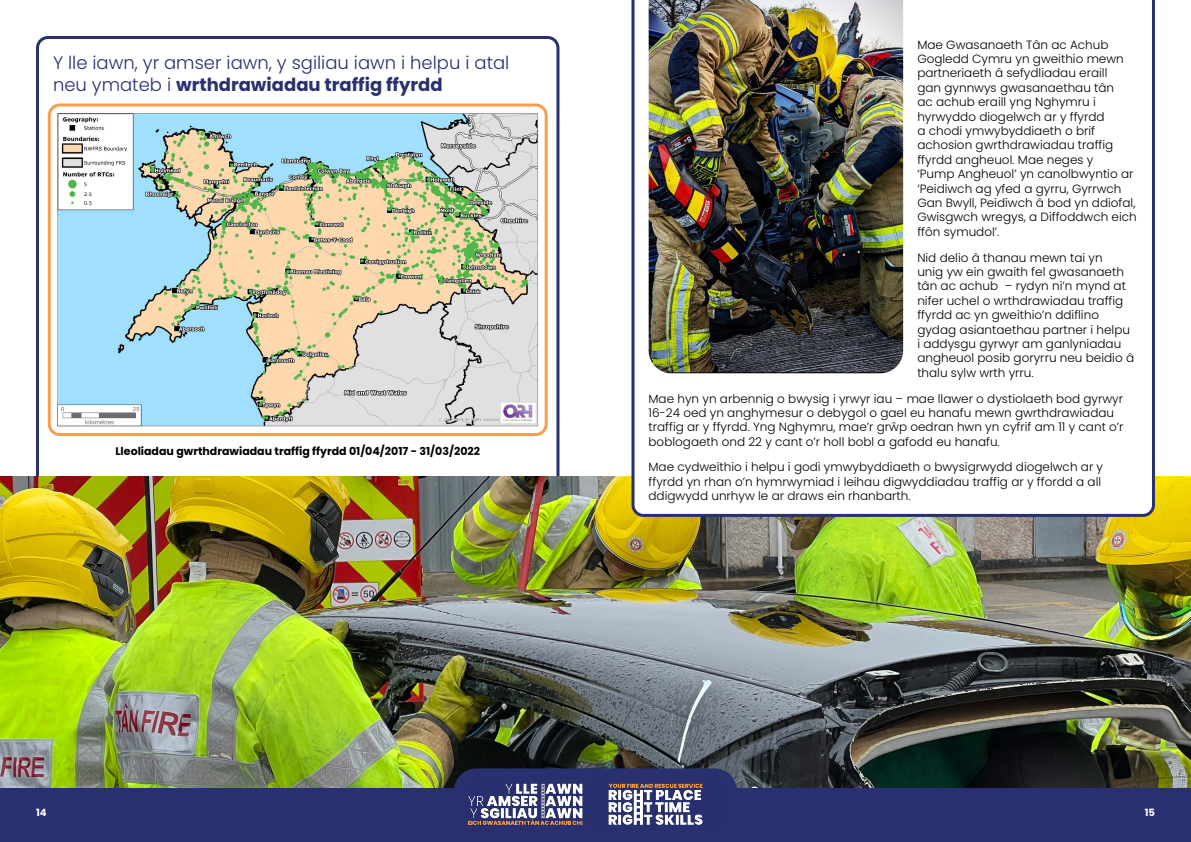
<style>
.page{position:relative;width:1191px;height:842px;background:#fff}
.page>*{position:absolute;margin:0;border:0;box-sizing:border-box;transform-origin:0 0}
.t1{font:300 18px/21.6px "Poppins";color:#29306f}
.t2{font:300 12px/14.4px "Poppins";color:#000}
.t3{font:700 11px "Poppins";color:#000}
.t4{font:700 10px "Poppins";color:#fff}
.s1{font-weight:700}
</style>
<div class="page">
<img style="left:0;top:476px;width:1191px;height:313px">
<div style="left:0;top:789px;width:609px;height:53px;background:#29306f"></div>
<div style="left:581px;top:789px;width:610px;height:53px;background:#29306f"></div>
<svg style="left:631px;top:0;width:524px;height:517px"></svg>
<img style="left:648px;top:0;width:255px;height:373px">
<svg style="left:454px;top:768px;width:283px;height:21px"></svg>
<img style="left:467px;top:782px;width:257px;height:43px">
<img style="left:53px;top:109px;width:486px;height:318px">
<div style="left:48px;top:103px;width:500px;height:333px;border:3px solid #f59e50;border-radius:10px"></div>
<h1 class="t1" style="left:53px;top:52px;width:458px">Y lle iawn, yr amser iawn, y sgiliau iawn i helpu i atal neu ymateb i <span class="s1">wrthdrawiadau traffig ffyrdd</span></h1>
<p class="t3" style="left:115px;top:444px;width:366px">Lleoliadau gwrthdrawiadau traffig ffyrdd 01/04/2017 - 31/03/2022</p>
<p class="t2" style="left:917px;top:37px;width:221px">Mae Gwasanaeth Tân ac Achub<br>Gogledd Cymru yn gweithio mewn partneriaeth â sefydliadau eraill<br>gan gynnwys gwasanaethau tân<br>ac achub eraill yng Nghymru i hyrwyddo diogelwch ar y ffyrdd<br>a chodi ymwybyddiaeth o brif achosion gwrthdrawiadau traffig ffyrdd angheuol. Mae neges y<br>‘Pump Angheuol’ yn canolbwyntio ar ‘Peidiwch ag yfed a gyrru, Gyrrwch<br>Gan Bwyll, Peidiwch â bod yn ddiofal,<br>Gwisgwch wregys, a Diffoddwch eich ffôn symudol’.</p>
<p class="t2" style="left:917px;top:250px;width:218px">Nid delio â thanau mewn tai yn<br>unig yw ein gwaith fel gwasanaeth tân ac achub – rydyn ni’n mynd at nifer uchel o wrthdrawiadau traffig ffyrdd ac yn gweithio’n ddiflino gydag asiantaethau partner i helpu i addysgu gyrwyr am ganlyniadau angheuol posib goryrru neu beidio â thalu sylw wrth yrru.</p>
<p class="t2" style="left:648px;top:391px;width:476px">Mae hyn yn arbennig o bwysig i yrwyr iau – mae llawer o dystiolaeth bod gyrwyr 16-24 oed yn anghymesur o debygol o gael eu hanafu mewn gwrthdrawiadau traffig ar y ffyrdd. Yng Nghymru, mae’r grŵp oedran hwn yn cyfrif am 11 y cant o’r boblogaeth ond 22 y cant o’r holl bobl a gafodd eu hanafu.</p>
<p class="t2" style="left:648px;top:460px;width:456px">Mae cydweithio i helpu i godi ymwybyddiaeth o bwysigrwydd diogelwch ar y ffyrdd yn rhan o’n hymrwymiad i leihau digwyddiadau traffig ar y ffordd a all ddigwydd unrhyw le ar draws ein rhanbarth.</p>
<p class="t4" style="left:36px;top:807px;width:12px">14</p>
<p class="t4" style="left:1144px;top:807px;width:12px">15</p>
</div>
